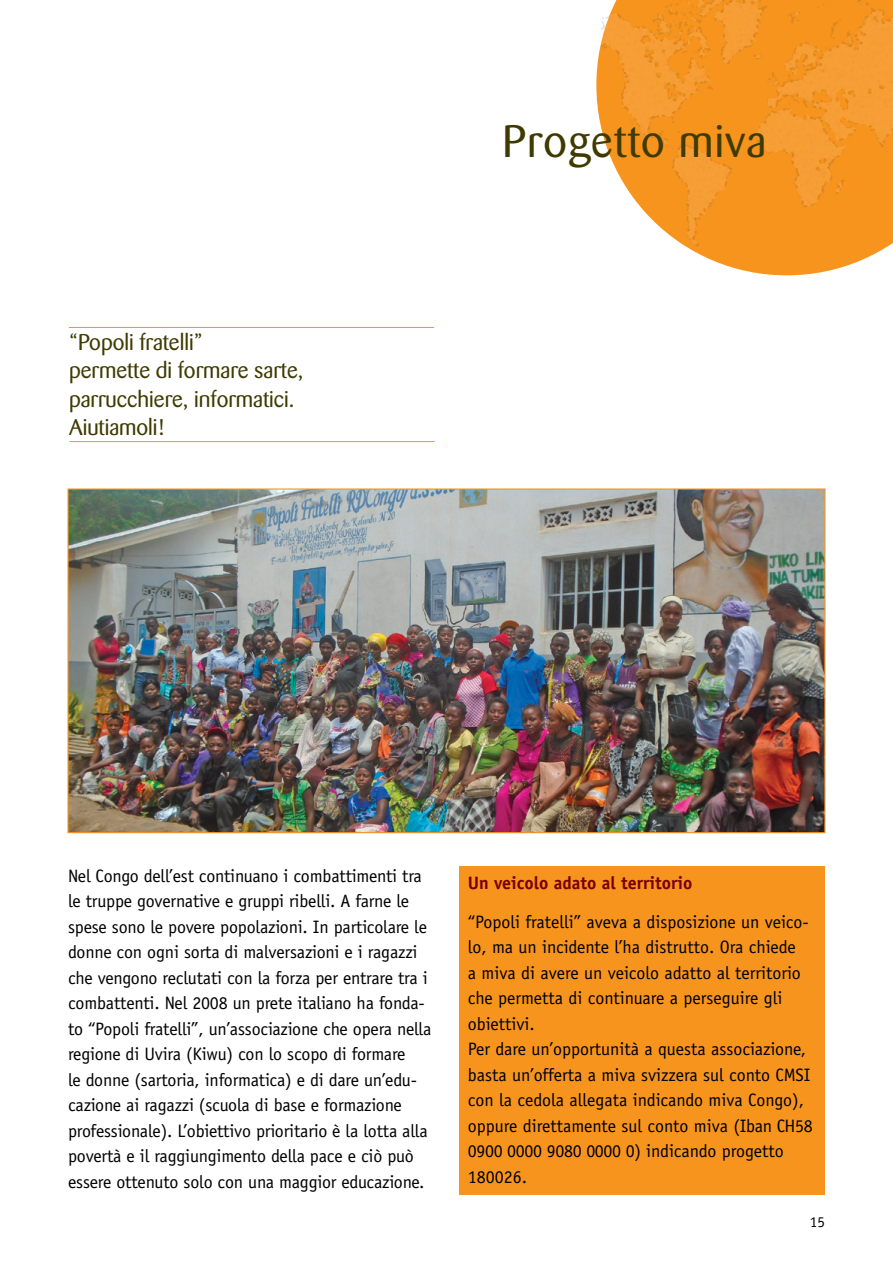
<style>
.page{position:relative;width:893px;height:1263px;background:#fff}
.page>*{position:absolute;margin:0;border:0;box-sizing:border-box;transform-origin:0 0}
.t1{font:45px "Barmeno";letter-spacing:.03em;color:#3f3b00}
.t2{font:22.5px/28.5px "Barmeno";color:#3f3b00}
.t3{font:18px/25.5px "Officina Sans";letter-spacing:-.01em;color:#000}
.t4{font:700 18px "Officina Sans";color:#760000}
.t5{font:15px "Officina Sans";color:#000}
</style>
<div class="page">
<svg style="left:596px;top:28px;width:274px;height:247px"></svg>
<hr style="left:69px;top:441px;width:366px;height:1px;background:#f7941e">
<hr style="left:69px;top:327px;width:365px;height:1px;background:#f7941e">
<img style="left:602px;top:0;width:291px;height:256px">
<div style="left:459px;top:867px;width:366px;height:328px;background:#f7941e"></div>
<img style="left:69px;top:490px;width:754px;height:341px">
<p class="t2" style="left:69px;top:328px;width:236px">“Popoli fratelli”<br>permette di formare sarte, parrucchiere, informatici.<br>Aiutiamoli!</p>
<h1 class="t1" style="left:502px;top:115px;width:265px">Progetto miva</h1>
<p class="t3" style="left:68px;top:863px;width:365px">Nel Congo dell’est continuano i combattimenti tra le truppe governative e gruppi ribelli. A farne le spese sono le povere popolazioni. In particolare le donne con ogni sorta di malversazioni e i ragazzi che vengono reclutati con la forza per entrare tra i combattenti. Nel 2008 un prete italiano ha fonda&shy;to “Popoli fratelli”, un’associazione che opera nella regione di Uvira (Kiwu) con lo scopo di formare<br>le donne (sartoria, informatica) e di dare un’edu&shy;cazione ai ragazzi (scuola di base e formazione professionale). L’obiettivo prioritario è la lotta alla povertà e il raggiungimento della pace e ciò può essere ottenuto solo con una maggior educazione.</p>
<p class="t4" style="left:468px;top:872px;width:226px">Un veicolo adato al territorio</p>
<p class="t3" style="left:468px;top:909px;width:347px">“Popoli fratelli” aveva a disposizione un veico&shy;lo, ma un incidente l’ha distrutto. Ora chiede<br>a miva di avere un veicolo adatto al territorio che permetta di continuare a perseguire gli obiettivi.<br>Per dare un’opportunità a questa associazione, basta un’offerta a miva svizzera sul conto CMSI con la cedola allegata indicando miva Congo), oppure direttamente sul conto miva (Iban CH58<br>0900 0000 9080 0000 0) indicando progetto 180026.</p>
<p class="t5" style="left:810px;top:1213px;width:16px">15</p>
</div>
